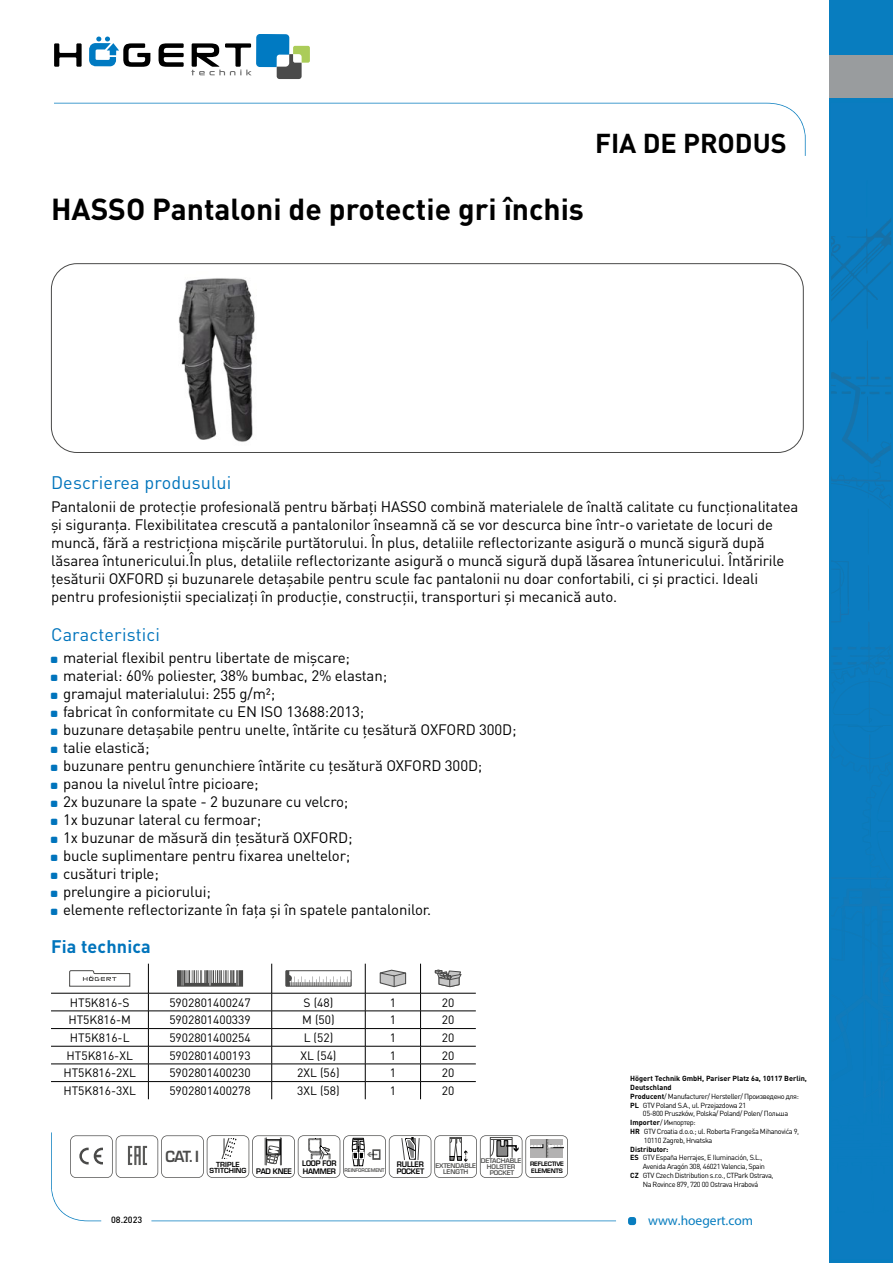
<style>
.page{position:relative;width:893px;height:1263px;background:#fff}
.page>*{position:absolute;margin:0;border:0;box-sizing:border-box;transform-origin:0 0}
.t1{font:700 30px "DIN Pro";color:#000}
.t2{font:700 27px "DIN Pro";color:#000}
.t3{font:18px "DIN Pro";letter-spacing:.01em;color:#0074bc}
.t4{font:700 18px "DIN Pro";letter-spacing:.01em;color:#0074bc}
.t5{font:15px/18px "DIN Pro";letter-spacing:-.01em;color:#000}
.t6{font:13.5px "Myriad Pro";color:#087dbf}
.t7{font:12px "DIN Pro";color:#000}
.t8{font:500 9px "DIN Pro";color:#000}
.t9{font:700 7.5px/7.5px "Euromode";letter-spacing:-.025em;color:#000;scale:.95 1}
.t10{font:7.35px "DIN Pro";letter-spacing:-.05em;color:#000}
.t11{font:700 7.35px "DIN Pro";color:#000}
.t12{font:700 6.9px/6.3px "Euromode";color:#000}
.t13{font:700 6.3px/6px "Euromode";letter-spacing:-.025em;color:#575756;text-align:center}
.t14{font:700 6px/7.1px "Euromode";letter-spacing:-.035em;color:#000}
.t15{font:700 4.95px "Euromode";letter-spacing:-.025em;color:#575756;scale:.95 1}
.s1{font-size:7.5px;color:#000}
.s2{font-weight:700}
</style>
<div class="page">
<svg style="left:54px;top:43px;width:28px;height:24px"></svg>
<svg style="left:159px;top:43px;width:25px;height:24px"></svg>
<svg style="left:89px;top:37px;width:61px;height:30px"></svg>
<svg style="left:191px;top:34px;width:119px;height:45px"></svg>
<svg style="left:54px;top:103px;width:752px;height:53px"></svg>
<div style="left:628px;top:1217px;width:8px;height:8px;background:#087dbf;border-radius:3px"></div>
<svg style="left:51px;top:1132px;width:565px;height:89px"></svg>
<div style="left:830px;top:0;width:63px;height:1263px;background:#087dbf"></div>
<img style="left:831px;top:273px;width:50px;height:56px">
<img style="left:867px;top:222px;width:24px;height:44px">
<img style="left:831px;top:222px;width:56px;height:42px">
<svg style="left:831px;top:341px;width:60px;height:565px"></svg>
<img style="left:863px;top:906px;width:28px;height:76px">
<img style="left:831px;top:877px;width:60px;height:2px">
<img style="left:848px;top:647px;width:43px;height:3px">
<div style="left:830px;top:56px;width:63px;height:42px;background:#999c9e"></div>
<div style="left:51px;top:263px;width:753px;height:190px;border:1px solid #4a4a49;border-radius:26px"></div>
<svg style="left:70px;top:1135px;width:498px;height:43px"></svg>
<hr style="left:51px;top:993px;width:97px;height:1px;background:#000">
<hr style="left:148px;top:993px;width:124px;height:1px;background:#000">
<hr style="left:272px;top:993px;width:93px;height:1px;background:#000">
<hr style="left:365px;top:993px;width:56px;height:1px;background:#000">
<hr style="left:421px;top:993px;width:55px;height:1px;background:#000">
<hr style="left:51px;top:1011px;width:97px;height:1px;background:#000">
<hr style="left:148px;top:1011px;width:124px;height:1px;background:#000">
<hr style="left:272px;top:1011px;width:93px;height:1px;background:#000">
<hr style="left:365px;top:1011px;width:56px;height:1px;background:#000">
<hr style="left:421px;top:1011px;width:55px;height:1px;background:#000">
<hr style="left:51px;top:1028px;width:97px;height:1px;background:#000">
<hr style="left:148px;top:1028px;width:124px;height:1px;background:#000">
<hr style="left:272px;top:1028px;width:93px;height:1px;background:#000">
<hr style="left:365px;top:1028px;width:56px;height:1px;background:#000">
<hr style="left:421px;top:1028px;width:55px;height:1px;background:#000">
<hr style="left:51px;top:1046px;width:97px;height:1px;background:#000">
<hr style="left:148px;top:1046px;width:124px;height:1px;background:#000">
<hr style="left:272px;top:1046px;width:93px;height:1px;background:#000">
<hr style="left:365px;top:1046px;width:56px;height:1px;background:#000">
<hr style="left:421px;top:1046px;width:55px;height:1px;background:#000">
<hr style="left:51px;top:1064px;width:97px;height:1px;background:#000">
<hr style="left:148px;top:1064px;width:124px;height:1px;background:#000">
<hr style="left:272px;top:1064px;width:93px;height:1px;background:#000">
<hr style="left:365px;top:1064px;width:56px;height:1px;background:#000">
<hr style="left:421px;top:1064px;width:55px;height:1px;background:#000">
<hr style="left:51px;top:1081px;width:97px;height:1px;background:#000">
<hr style="left:148px;top:1081px;width:124px;height:1px;background:#000">
<svg style="left:148px;top:964px;width:1px;height:135px"></svg>
<hr style="left:272px;top:1081px;width:93px;height:1px;background:#000">
<svg style="left:271px;top:964px;width:1px;height:135px"></svg>
<hr style="left:365px;top:1081px;width:56px;height:1px;background:#000">
<svg style="left:365px;top:964px;width:1px;height:135px"></svg>
<hr style="left:421px;top:1081px;width:55px;height:1px;background:#000">
<svg style="left:420px;top:964px;width:1px;height:135px"></svg>
<svg style="left:69px;top:970px;width:61px;height:17px"></svg>
<svg style="left:177px;top:970px;width:66px;height:17px"></svg>
<svg style="left:287px;top:972px;width:63px;height:13px"></svg>
<div style="left:285px;top:970px;width:67px;height:17px;border:1px solid #4a4a49"></div>
<svg style="left:380px;top:970px;width:26px;height:17px"></svg>
<svg style="left:435px;top:970px;width:26px;height:17px"></svg>
<img style="left:178px;top:278px;width:77px;height:164px">
<h2 class="t2" style="left:595px;top:121px;width:193px">FIA DE PRODUS</h2>
<h1 class="t1" style="left:51px;top:184px;width:534px">HASSO Pantaloni de protectie gri închis</h1>
<p class="t3" style="left:51px;top:471px;width:182px">Descrierea produsului</p>
<p class="t5" style="left:51px;top:497px;width:749px">Pantalonii de protecție profesională pentru bărbați HASSO combină materialele de înaltă calitate cu funcționalitatea și siguranța. Flexibilitatea crescută a pantalonilor înseamnă că se vor descurca bine într-o varietate de locuri de muncă, fără a restricționa mișcările purtătorului. În plus, detaliile reflectorizante asigură o muncă sigură după lăsarea întunericului.În plus, detaliile reflectorizante asigură o muncă sigură după lăsarea întunericului. Întăririle țesăturii OXFORD și buzunarele detașabile pentru scule fac pantalonii nu doar confortabili, ci și practici. Ideali pentru profesioniștii specializați în producție, construcții, transporturi și mecanică auto.</p>
<p class="t3" style="left:51px;top:622px;width:111px">Caracteristici</p>
<p class="t5" style="left:63px;top:648px;width:455px">material flexibil pentru libertate de mișcare;<br>material: 60% poliester, 38% bumbac, 2% elastan;<br>gramajul materialului: 255 g/m²;<br>fabricat în conformitate cu EN ISO 13688:2013;<br>buzunare detașabile pentru unelte, întărite cu țesătură OXFORD 300D; talie elastică;<br>buzunare pentru genunchiere întărite cu țesătură OXFORD 300D; panou la nivelul între picioare;<br>2x buzunare la spate - 2 buzunare cu velcro;<br>1x buzunar lateral cu fermoar;<br>1x buzunar de măsură din țesătură OXFORD;<br>bucle suplimentare pentru fixarea uneltelor;<br>cusături triple;<br>prelungire a piciorului;<br>elemente reflectorizante în fața și în spatele pantalonilor.</p>
<p class="t4" style="left:51px;top:932px;width:101px">Fia technica</p>
<p class="t7" style="left:70px;top:994px;width:61px">HT5K816-S</p>
<p class="t7" style="left:169px;top:994px;width:83px">5902801400247</p>
<p class="t7" style="left:304px;top:994px;width:31px">S (48)</p>
<p class="t7" style="left:390px;top:994px;width:8px">1</p>
<p class="t7" style="left:442px;top:994px;width:14px">20</p>
<p class="t7" style="left:68px;top:1012px;width:64px">HT5K816-M</p>
<p class="t7" style="left:169px;top:1012px;width:83px">5902801400339</p>
<p class="t7" style="left:302px;top:1012px;width:34px">M (50)</p>
<p class="t7" style="left:390px;top:1012px;width:8px">1</p>
<p class="t7" style="left:442px;top:1012px;width:14px">20</p>
<p class="t7" style="left:70px;top:1029px;width:61px">HT5K816-L</p>
<p class="t7" style="left:169px;top:1029px;width:83px">5902801400254</p>
<p class="t7" style="left:304px;top:1029px;width:31px">L (52)</p>
<p class="t7" style="left:390px;top:1029px;width:8px">1</p>
<p class="t7" style="left:442px;top:1029px;width:14px">20</p>
<p class="t7" style="left:67px;top:1047px;width:68px">HT5K816-XL</p>
<p class="t7" style="left:169px;top:1047px;width:83px">5902801400193</p>
<p class="t7" style="left:300px;top:1047px;width:38px">XL (54)</p>
<p class="t7" style="left:390px;top:1047px;width:8px">1</p>
<p class="t7" style="left:442px;top:1047px;width:14px">20</p>
<p class="t7" style="left:63px;top:1065px;width:74px">HT5K816-2XL</p>
<p class="t7" style="left:169px;top:1065px;width:83px">5902801400230</p>
<p class="t7" style="left:297px;top:1065px;width:44px">2XL (56)</p>
<p class="t7" style="left:390px;top:1065px;width:8px">1</p>
<p class="t7" style="left:442px;top:1065px;width:14px">20</p>
<p class="t7" style="left:63px;top:1082px;width:74px">HT5K816-3XL</p>
<p class="t7" style="left:169px;top:1082px;width:83px">5902801400278</p>
<p class="t7" style="left:297px;top:1082px;width:44px">3XL (58)</p>
<p class="t7" style="left:390px;top:1082px;width:8px">1</p>
<p class="t7" style="left:442px;top:1082px;width:14px">20</p>
<p class="t12" style="left:210px;top:1161px;width:39px;text-indent:-44px"><sup>CAT.I</sup> TRIPLE<br>STITCHING</p>
<p class="t9" style="left:256px;top:1167px;width:39px">PAD KNEE</p>
<p class="t9" style="left:302px;top:1160px;width:37px">LOOP FOR</p>
<p class="t15" style="left:303px;top:1167px;width:88px"><span class="s1">HAMMER</span> REINFORCEMENT</p>
<p class="t9" style="left:397px;top:1160px;width:30px">RULLER<br>POCKET</p>
<p class="t13" style="left:435px;top:1162px;width:42px;line-height:6.6px">EXTENDABLE<br>LENGTH</p>
<p class="t13" style="left:481px;top:1158px;width:42px">DETACHABLE<br>HOLSTER<br>POCKET</p>
<p class="t14" style="left:530px;top:1160px;width:35px">REFLECTIVE<br>ELEMENTS</p>
<p class="t11" style="left:630px;top:1072px;width:178px">Högert Technik GmbH, Pariser Platz 6a, 10117 Berlin,</p>
<p class="t11" style="left:630px;top:1081px;width:43px">Deutschland</p>
<p class="t10" style="left:630px;top:1091px;width:170px"><span class="s2">Producent</span>/ Manufacturer/ Hersteller/ Произведено для:</p>
<p class="t10" style="left:630px;top:1100px;width:117px"><span class="s2">PL</span> GTV Poland S.A., ul. Przejazdowa 21</p>
<p class="t10" style="left:643px;top:1109px;width:147px">05-800 Pruszków, Polska/ Poland/ Polen/ Польша</p>
<p class="t10" style="left:630px;top:1117px;width:67px"><span class="s2">Importer</span>/ Импортер:</p>
<p class="t10" style="left:630px;top:1126px;width:171px"><span class="s2">HR</span> GTV Croatia d.o.o.; ul. Roberta Frangeša Mihanovića 9,</p>
<p class="t10" style="left:644px;top:1135px;width:70px">10110 Zagreb, Hrvatska</p>
<p class="t11" style="left:630px;top:1143px;width:40px">Distributor:</p>
<p class="t10" style="left:630px;top:1153px;width:134px"><span class="s2">ES</span> GTV España Herrajes, E Iluminación, S.L.,</p>
<p class="t10" style="left:643px;top:1161px;width:124px">Avenida Aragón 308, 46021 Valencia, Spain</p>
<p class="t10" style="left:630px;top:1170px;width:145px"><span class="s2">CZ</span> GTV Czech Distribution s.r.o., CTPark Ostrava,</p>
<p class="t10" style="left:643px;top:1179px;width:117px">Na Rovince 879, 720 00 Ostrava Hrabová</p>
<p class="t8" style="left:111px;top:1213px;width:33px">08.2023</p>
<p class="t6" style="left:648px;top:1212px;width:107px">www.hoegert.com</p>
</div>
